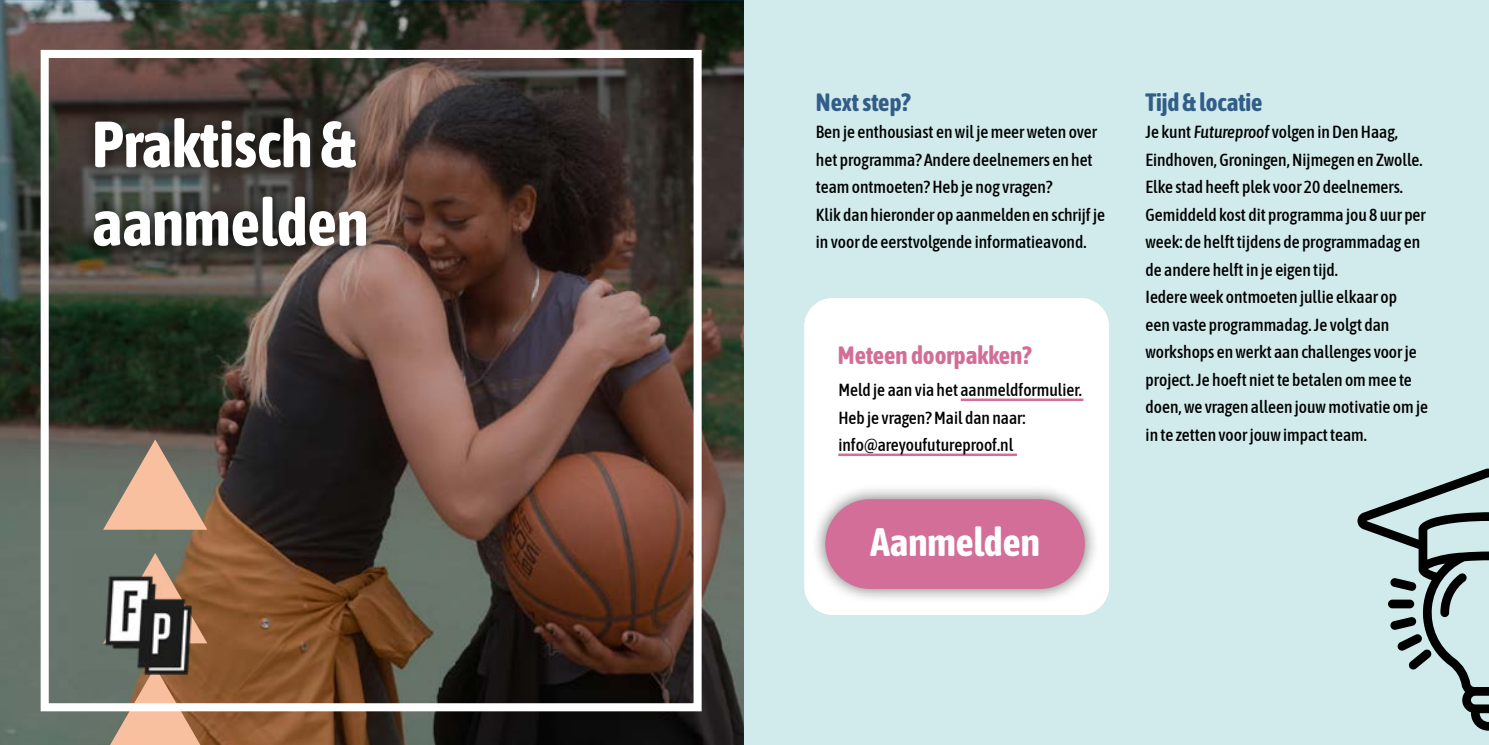
<style>
.page{position:relative;width:1489px;height:745px;background:#fff}
.page>*{position:absolute;margin:0;border:0;box-sizing:border-box;transform-origin:0 0}
.t1{font:700 64.88px/78.4px "Asap Condensed";color:#fff}
.t2{font:700 39.5px "Asap Condensed";color:#fff}
.t3{font:700 25px "Asap Condensed";color:#315d88}
.t4{font:700 25px "Asap Condensed";color:#d26e97}
.t5{font:500 17.5px/27.5px "Asap Condensed";color:#000}
.s1{font-style:italic}
</style>
<div class="page">
<img style="left:0;top:0;width:744px;height:744px">
<svg style="left:103px;top:439px;width:104px;height:90px;background:#af9480"></svg>
<svg style="left:110px;top:699px;width:90px;height:45px;background:#dcad8f"></svg>
<div style="left:41px;top:50px;width:660px;height:660px;border:8px solid #fff"></div>
<div style="left:82px;top:104px;width:301px;height:159px;background:#000;opacity:.75"></div>
<img style="left:73px;top:549px;width:149px;height:150px">
<div style="left:744px;top:0;width:744px;height:744px;background:#d1eaeb"></div>
<svg style="left:1357px;top:468px;width:131px;height:262px"></svg>
<div style="left:804px;top:298px;width:305px;height:316px;background:#fff;border-radius:28px"></div>
<hr style="left:960px;top:398px;width:123px;height:3px;background:#d26e97">
<hr style="left:838px;top:453px;width:178px;height:3px;background:#d26e97">
<div style="left:810px;top:483px;width:290px;height:120px;background:#000;opacity:.57"></div>
<div style="left:825px;top:499px;width:259px;height:89px;background:#d26e97;border-radius:45px"></div>
<h1 class="t1" style="left:92px;top:101px;width:278px">Praktisch &amp; aanmelden</h1>
<h3 class="t3" style="left:815px;top:84px;width:96px">Next step?</h3>
<p class="t5" style="left:815px;top:117px;width:290px">Ben je enthousiast en wil je meer weten over het programma? Andere deelnemers en het team ontmoeten? Heb je nog vragen?<br>Klik dan hieronder op aanmelden en schrijf je in voor de eerstvolgende informatieavond.</p>
<h3 class="t4" style="left:837px;top:337px;width:195px">Meteen doorpakken?</h3>
<p class="t5" style="left:838px;top:375px;width:245px">Meld je aan via het aanmeldformulier.<br>Heb je vragen? Mail dan naar: info@areyoufutureproof.nl</p>
<h2 class="t2" style="left:870px;top:513px;width:171px">Aanmelden</h2>
<h3 class="t3" style="left:1145px;top:84px;width:118px">Tijd &amp; locatie</h3>
<p class="t5" style="left:1145px;top:117px;width:284px">Je kunt <span class="s1">Futureproof</span> volgen in Den Haag, Eindhoven, Groningen, Nijmegen en Zwolle.<br>Elke stad heeft plek voor 20 deelnemers.<br>Gemiddeld kost dit programma jou 8 uur per week: de helft tijdens de programmadag en de andere helft in je eigen tijd.<br>Iedere week ontmoeten jullie elkaar op<br>een vaste programmadag. Je volgt dan workshops en werkt aan challenges voor je project. Je hoeft niet te betalen om mee te doen, we vragen alleen jouw motivatie om je in te zetten voor jouw impact team.</p>
</div>
